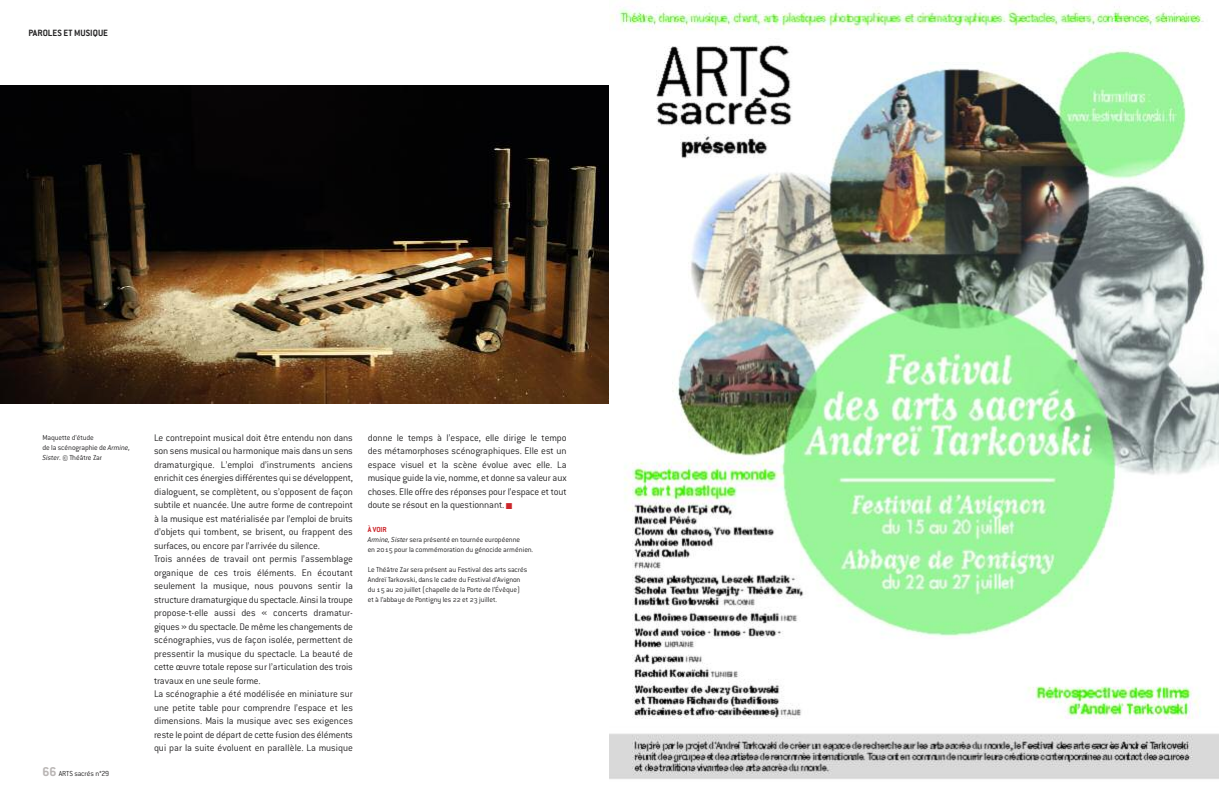
<style>
.page{position:relative;width:1219px;height:808px;background:#fff}
.page>*{position:absolute;margin:0;border:0;box-sizing:border-box;transform-origin:0 0}
.t1{font:300 10.5px/13.5px "Conduit OSITC";letter-spacing:-.005em;color:#272627}
.t2{font:700 10px "Conduit ITC";color:#272627}
.t3{font:300 8px/10px "Conduit OSITC";letter-spacing:-.01em;color:#272627}
.t4{font:300 8px "Conduit ITC";letter-spacing:-.015em;color:#272627}
.s1{font-style:italic}
.s2{font-weight:700;font-size:14px;color:#bab6b5}
.s3{color:#cc262b}
.s4{font-weight:700;color:#cc262b}
</style>
<div class="page">
<img style="left:0;top:85px;width:609px;height:319px">
<img style="left:609px;top:6px;width:610px;height:773px">
<p class="t2" style="left:28px;top:30px;width:81px">PAROLES ET MUSIQUE</p>
<p class="t3" style="left:43px;top:434px;width:89px">Maquette d’étude<br>de la scénographie de <span class="s1">Armine,<br>Sister</span>. © Théâtre Zar</p>
<p class="t4" style="left:43px;top:771px;width:68px"><span class="s2">66</span> ARTS sacrés n°29</p>
<p class="t1" style="left:154px;top:432px;width:200px">Le contrepoint musical doit être entendu non dans son sens musical ou harmonique mais dans un sens dramaturgique. L’emploi d’instruments anciens enrichit ces énergies différentes qui se développent, dialoguent, se complètent, ou s’opposent de façon subtile et nuancée. Une autre forme de contrepoint à la musique est matérialisée par l’emploi de bruits d’objets qui tombent, se brisent, ou frappent des surfaces, ou encore par l’arrivée du silence.<br>Trois années de travail ont permis l’assemblage organique de ces trois éléments. En écoutant seulement la musique, nous pouvons sentir la structure dramaturgique du spectacle. Ainsi la troupe propose-t-elle aussi des « concerts dramatur&shy;giques » du spectacle. De même les changements de scénographies, vus de façon isolée, permettent de pressentir la musique du spectacle. La beauté de cette œuvre totale repose sur l’articulation des trois travaux en une seule forme.<br>La scénographie a été modélisée en miniature sur une petite table pour comprendre l’espace et les dimensions. Mais la musique avec ses exigences reste le point de départ de cette fusion des éléments qui par la suite évoluent en parallèle. La musique</p>
<p class="t1" style="left:368px;top:432px;width:200px;text-align:justify">donne le temps à l’espace, elle dirige le tempo des métamorphoses scénographiques. Elle est un espace visuel et la scène évolue avec elle. La musique guide la vie, nomme, et donne sa valeur aux choses. Elle offre des réponses pour l’espace et tout doute se résout en la questionnant. <span class="s3">■</span></p>
<p class="t3" style="left:368px;top:525px;width:167px"><span class="s4">À VOIR<br></span><span class="s1">Armine, Sister</span> sera présenté en tournée européenne<br>en 2015 pour la commémoration du génocide arménien.</p>
<p class="t3" style="left:368px;top:565px;width:161px">Le Théâtre Zar sera présent au Festival des arts sacrés Andreï Tarkovski, dans le cadre du Festival d’Avignon du 15 au 20 juillet (chapelle de la Porte de l’Évêque) et à l’abbaye de Pontigny les 22 et 23 juillet.</p>
</div>
